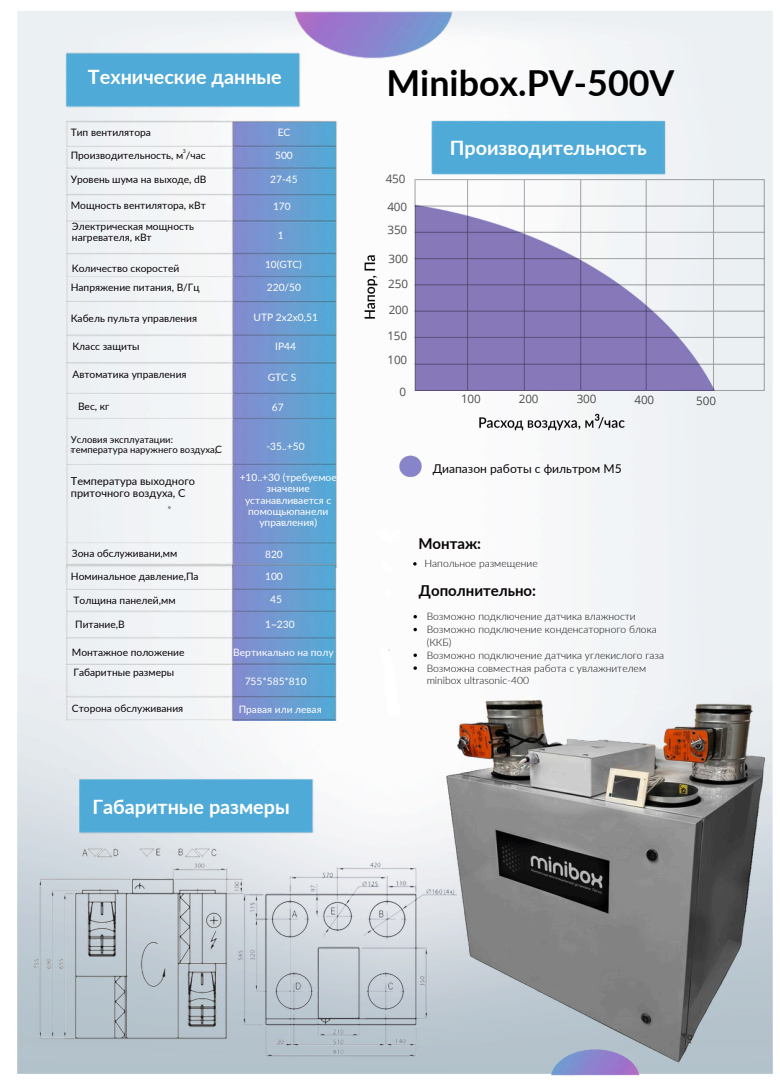
<style>
.page{position:relative;width:780px;height:1081px;background:#fff}
.page>*{position:absolute;margin:0;border:0;box-sizing:border-box;transform-origin:0 0}
.t1{font:700 35.75px "Lato";color:#000}
.t2{font:700 19.75px "Lato";color:#fff}
.t3{font:700 15px "Lato";color:#090408}
.t4{font:12.12px "Lato";color:#090408}
.t5{font:11.62px "Open Sans";letter-spacing:-.01em;color:#4b4c4c}
.t6{font:11px/12.1px "Lato";color:#090408}
.t7{font:10.25px/11.4px "Lato";color:#090408}
.t8{font:300 10.25px/12.9px "Lato";color:#090408}
.t9{font:10.25px/11.4px "Lato";color:#fff;text-align:center}
.t10{font:10px "Lato";color:#fff}
.t11{font:9.5px/10.5px "Lato";color:#090408}
.t12{font:5.25px "Lato";color:#090408}
</style>
<div class="page">
<img style="left:17px;top:11px;width:755px;height:1063px">
<img style="left:358px;top:250px;width:25px;height:75px">
<img style="left:382px;top:644px;width:13px;height:3px">
<img style="left:473px;top:408px;width:157px;height:28px">
<img style="left:17px;top:11px;width:326px;height:549px">
<img style="left:390px;top:77px;width:345px;height:114px">
<img style="left:391px;top:452px;width:38px;height:31px">
<svg style="left:382px;top:647px;width:18px;height:69px"></svg>
<svg style="left:384px;top:590px;width:9px;height:7px"></svg>
<img style="left:415px;top:198px;width:318px;height:192px">
<hr style="left:414px;top:180px;width:1px;height:210px;background:#000">
<hr style="left:467px;top:180px;width:1px;height:210px;background:#000">
<hr style="left:523px;top:180px;width:1px;height:210px;background:#000">
<hr style="left:580px;top:180px;width:1px;height:210px;background:#000">
<hr style="left:645px;top:180px;width:1px;height:210px;background:#000">
<hr style="left:712px;top:180px;width:1px;height:210px;background:#000">
<hr style="left:763px;top:180px;width:1px;height:210px;background:#000">
<hr style="left:414px;top:179px;width:350px;height:1px;background:#000">
<hr style="left:414px;top:206px;width:350px;height:1px;background:#000">
<hr style="left:414px;top:232px;width:350px;height:1px;background:#000">
<hr style="left:414px;top:258px;width:350px;height:1px;background:#000">
<hr style="left:414px;top:284px;width:350px;height:1px;background:#000">
<hr style="left:414px;top:311px;width:350px;height:1px;background:#000">
<hr style="left:414px;top:337px;width:350px;height:1px;background:#000">
<hr style="left:414px;top:364px;width:350px;height:1px;background:#000">
<hr style="left:414px;top:390px;width:350px;height:1px;background:#000">
<svg style="left:413px;top:666px;width:3px;height:4px"></svg>
<svg style="left:413px;top:560px;width:10px;height:6px"></svg>
<svg style="left:382px;top:562px;width:11px;height:10px"></svg>
<svg style="left:374px;top:528px;width:26px;height:16px"></svg>
<img style="left:215px;top:11px;width:345px;height:93px">
<img style="left:17px;top:846px;width:212px;height:220px">
<img style="left:17px;top:766px;width:378px;height:80px">
<img style="left:17px;top:560px;width:365px;height:160px">
<img style="left:229px;top:846px;width:194px;height:222px">
<img style="left:423px;top:547px;width:350px;height:529px">
<p class="t2" style="left:88px;top:64px;width:195px">Технические данные</p>
<h5 class="t7" style="left:71px;top:126px;width:82px">Тип вентилятора</h5>
<p class="t12" style="left:183px;top:148px;width:5px">3</p>
<p class="t7" style="left:71px;top:149px;width:136px">Производительность, м /час</p>
<h1 class="t9" style="left:277px;top:126px;width:14px">EC</h1>
<p class="t9" style="left:275px;top:150px;width:19px">500</p>
<h4 class="t7" style="left:71px;top:174px;width:137px">Уровень шума на выходе, dB</h4>
<h4 class="t9" style="left:270px;top:174px;width:29px">27-45</h4>
<h5 class="t7" style="left:71px;top:200px;width:137px">Мощность вентилятора, кВт</h5>
<h4 class="t9" style="left:273px;top:200px;width:19px">170</h4>
<h5 class="t7" style="left:72px;top:220px;width:124px">Электрическая мощность нагревателя, кВт</h5>
<p class="t7" style="left:72px;top:262px;width:109px">Количество скоростей</p>
<p class="t9" style="left:278px;top:230px;width:7px">1</p>
<h4 class="t10" style="left:265px;top:258px;width:38px">10(GTC)</h4>
<p class="t7" style="left:71px;top:281px;width:130px">Напряжение питания, В/Гц</p>
<p class="t9" style="left:267px;top:281px;width:36px">220/50</p>
<p class="t7" style="left:71px;top:312px;width:128px">Кабель пульта управления</p>
<h4 class="t9" style="left:253px;top:311px;width:66px">UTP 2x2x0,51</h4>
<h4 class="t7" style="left:72px;top:341px;width:69px">Класс защиты</h4>
<h2 class="t9" style="left:275px;top:341px;width:22px">IP44</h2>
<p class="t7" style="left:72px;top:368px;width:116px">Автоматика управления</p>
<h4 class="t9" style="left:267px;top:371px;width:30px">GTC S</h4>
<p class="t7" style="left:78px;top:400px;width:33px">Вес, кг</p>
<h4 class="t9" style="left:271px;top:402px;width:13px">67</h4>
<p class="t11" style="left:71px;top:434px;width:147px">Условия эксплуатации: температура наружнего воздуха,</p>
<p class="t7" style="left:215px;top:443px;width:8px">С</p>
<p class="t9" style="left:266px;top:440px;width:40px">-35..+50</p>
<p class="t6" style="left:71px;top:474px;width:126px">Температура выходного приточного воздуха, С</p>
<p class="t9" style="left:239px;top:471px;width:98px">+10..+30 (требуемое значение устанавливается с помощьюпанели управления)</p>
<p class="t7" style="left:72px;top:548px;width:107px">Зона обслуживани,мм</p>
<p class="t9" style="left:265px;top:548px;width:19px">820</p>
<p class="t7" style="left:71px;top:570px;width:129px">Номинальное давление,Па</p>
<p class="t7" style="left:74px;top:595px;width:103px">Толщина панелей,мм</p>
<p class="t7" style="left:75px;top:619px;width:51px">Питание,В</p>
<p class="t7" style="left:74px;top:666px;width:102px">Габаритные размеры</p>
<h3 class="t7" style="left:72px;top:647px;width:114px">Монтажное положение</h3>
<h3 class="t9" style="left:265px;top:570px;width:19px">100</h3>
<p class="t9" style="left:270px;top:593px;width:13px">45</p>
<p class="t9" style="left:265px;top:619px;width:31px">1~230</p>
<p class="t9" style="left:233px;top:647px;width:102px">Вертикально на полу</p>
<p class="t9" style="left:244px;top:675px;width:63px">755*585*810</p>
<p class="t7" style="left:72px;top:702px;width:113px">Сторона обслуживания</p>
<p class="t9" style="left:238px;top:703px;width:84px">Правая или левая</p>
<p class="t2" style="left:92px;top:794px;width:199px">Габаритные размеры</p>
<p class="t1" style="left:386px;top:60px;width:289px">Minibox.PV-500V</p>
<p class="t5" style="left:385px;top:171px;width:21px">450</p>
<h4 class="t5" style="left:387px;top:199px;width:21px">400</h4>
<h4 class="t5" style="left:387px;top:222px;width:21px">350</h4>
<h5 class="t5" style="left:388px;top:251px;width:21px">300</h5>
<p class="t5" style="left:388px;top:276px;width:21px">250</p>
<h4 class="t5" style="left:388px;top:302px;width:21px">200</h4>
<h4 class="t5" style="left:387px;top:328px;width:21px">150</h4>
<h4 class="t5" style="left:387px;top:351px;width:21px">100</h4>
<h4 class="t5" style="left:399px;top:384px;width:8px">0</h4>
<p class="t2" style="left:449px;top:135px;width:198px">Производительность</p>
<p class="t5" style="left:461px;top:391px;width:21px">100</p>
<p class="t5" style="left:576px;top:391px;width:21px">300</p>
<p class="t5" style="left:518px;top:391px;width:21px">200</p>
<p class="t5" style="left:634px;top:392px;width:21px">400</p>
<p class="t5" style="left:695px;top:393px;width:21px">500</p>
<p class="t4" style="left:432px;top:461px;width:190px">Диапазон работы с фильтром М5</p>
<p class="t3" style="left:418px;top:535px;width:64px">Монтаж:</p>
<p class="t8" style="left:424px;top:556px;width:115px">Напольное размещение</p>
<p class="t3" style="left:418px;top:581px;width:119px">Дополнительно:</p>
<h2 class="t8" style="left:426px;top:610px;width:210px">Возможно подключение датчика влажности</h2>
<p class="t8" style="left:426px;top:623px;width:231px">Возможно подключение конденсаторного блока (ККБ)</p>
<p class="t8" style="left:426px;top:648px;width:239px">Возможно подключение датчика углекислого газа</p>
<p class="t8" style="left:426px;top:661px;width:221px">Возможна совместная работа с увлажнителем minibox ultrasonic-400</p>
</div>
